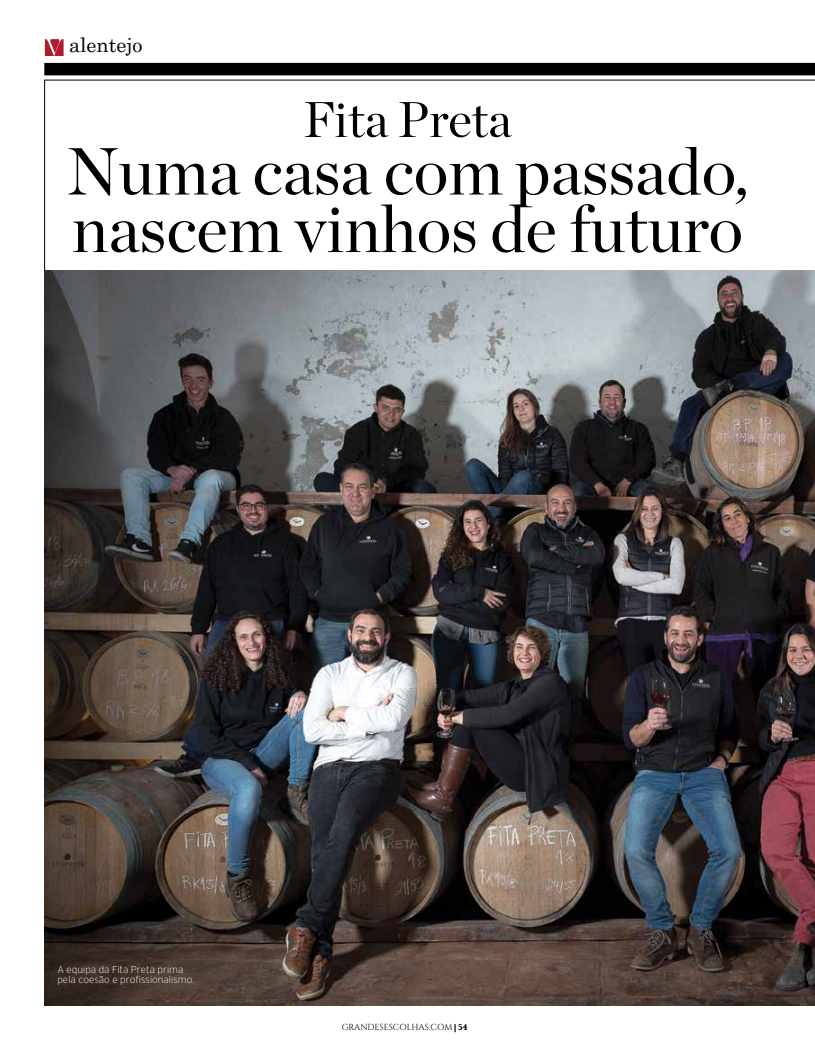
<style>
.page{position:relative;width:815px;height:1053px;background:#fff}
.page>*{position:absolute;margin:0;border:0;box-sizing:border-box;transform-origin:0 0}
.t1{font:66.38px/57.5px "Chronicle Display";color:#000}
.t2{font:50px "Chronicle Display";color:#000}
.t3{font:20px "Century Schoolbook";color:#000}
.t4{font:200 10px/10px "Interstate";color:#fff}
.t5{font:8.75px "Cinzel";color:#000}
.s1{font-family:"Baskerville";font-weight:700}
</style>
<div class="page">
<div style="left:44px;top:63px;width:771px;height:12px;background:#000"></div>
<img style="left:45px;top:271px;width:770px;height:734px">
<svg style="left:45px;top:39px;width:19px;height:17px"></svg>
<h3 class="t3" style="left:69px;top:32px;width:75px">alentejo</h3>
<h2 class="t2" style="left:303px;top:81px;width:210px">Fita Preta</h2>
<h1 class="t1" style="left:66px;top:138px;width:684px">Numa casa com passado, nascem vinhos de futuro</h1>
<p class="t4" style="left:57px;top:964px;width:139px">A equipa da Fita Preta prima pela coesão e profissionalismo.</p>
<p class="t5" style="left:342px;top:1021px;width:127px">GRANDESESCOLHAS.COM<span class="s1">|54</span></p>
</div>
